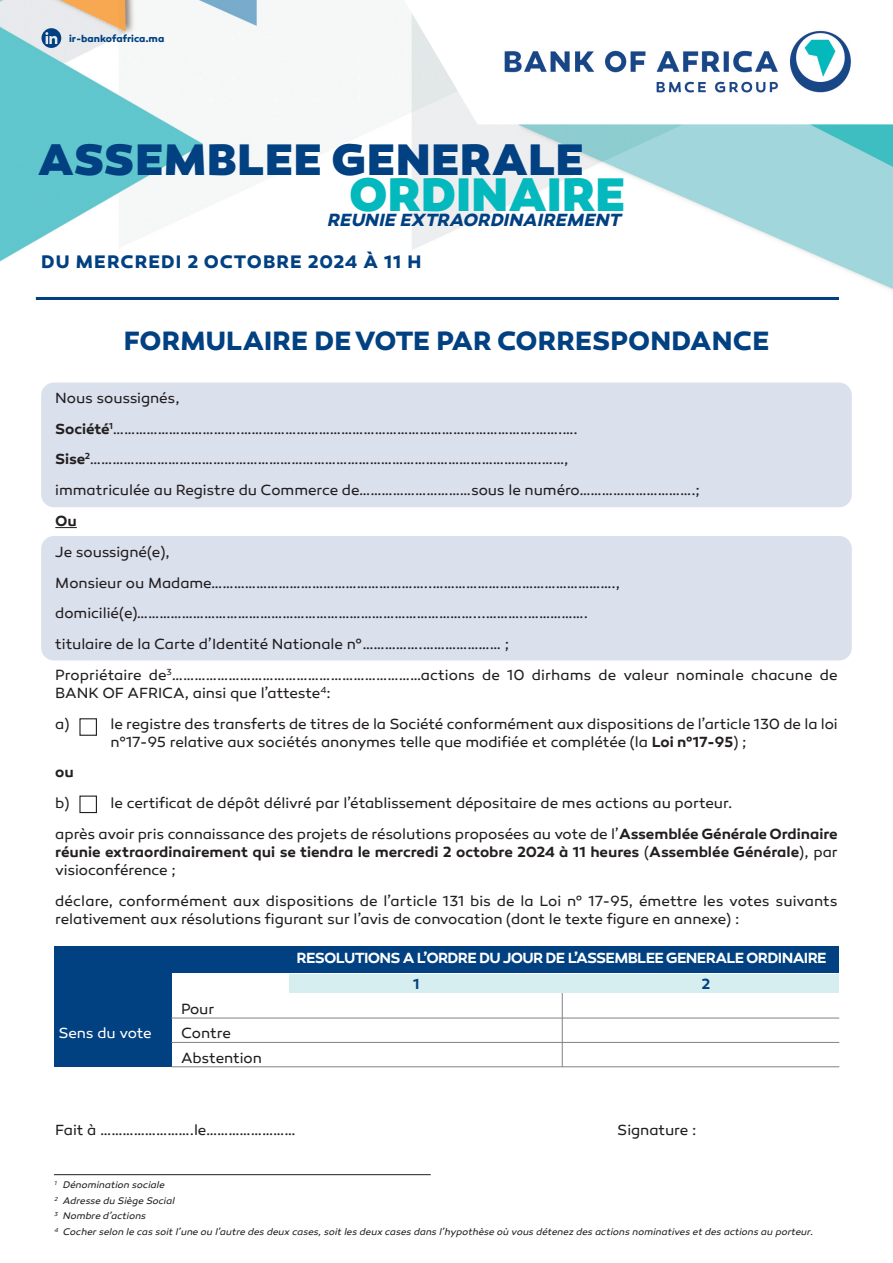
<style>
.page{position:relative;width:893px;height:1263px;background:#fff}
.page>*{position:absolute;margin:0;border:0;box-sizing:border-box;transform-origin:0 0}
.t1{font:800 48px "Canaro";letter-spacing:.01em;color:#03b9bd}
.t2{font:800 45px "Canaro";letter-spacing:.02em;color:#014081}
.t3{font:700 27px "Canaro";letter-spacing:.005em;color:#014081}
.t4{font:700 18.45px "Canaro";letter-spacing:.055em;color:#014081}
.t5{font:italic 700 18px "Canaro";letter-spacing:.01em;color:#014081}
.t6{font:15px/30.8px "Canaro";letter-spacing:-.005em;color:#231f20}
.t7{font:600 15px/18px "Canaro";color:#231f20}
.t8{font:600 15px "Canaro";letter-spacing:-.045em;color:#fff}
.t9{font:15px "Canaro";letter-spacing:-.015em;color:#fff}
.t10{font:600 15px "Canaro";color:#014081}
.t11{font:700 10.05px "Canaro";color:#014081}
.t12{font:italic 9.75px/15.6px "Canaro";color:#231f20}
.s1{font-weight:600}
.s2{font-weight:400}
</style>
<div class="page">
<img style="left:0;top:0;width:893px;height:1176px">
<svg style="left:404px;top:0;width:489px;height:124px"></svg>
<img style="left:498px;top:26px;width:356px;height:79px">
<svg style="left:42px;top:28px;width:19px;height:20px"></svg>
<hr style="left:36px;top:297px;width:803px;height:3px;background:#014081">
<div style="left:41px;top:382px;width:811px;height:125px;background:#dbe0ed;border-radius:13px"></div>
<div style="left:41px;top:536px;width:811px;height:124px;background:#dbe0ed;border-radius:13px"></div>
<svg style="left:55px;top:527px;width:22px;height:1px"></svg>
<hr style="left:54px;top:1174px;width:377px;height:1px;background:#231f20">
<div style="left:54px;top:941px;width:788px;height:165px;background:#fff"></div>
<div style="left:54px;top:946px;width:785px;height:27px;background:#014081"></div>
<div style="left:54px;top:959px;width:117px;height:108px;background:#014081"></div>
<div style="left:290px;top:974px;width:549px;height:19px;background:#d6eeef"></div>
<hr style="left:171px;top:1018px;width:668px;height:1px;background:#808285">
<hr style="left:171px;top:1042px;width:668px;height:1px;background:#808285">
<hr style="left:171px;top:1066px;width:668px;height:1px;background:#808285">
<div style="left:79px;top:718px;width:18px;height:18px;border:1px solid #231f20"></div>
<div style="left:79px;top:795px;width:18px;height:18px;border:1px solid #231f20"></div>
<hr style="left:562px;top:993px;width:1px;height:74px;background:#808285">
<p class="t11" style="left:69px;top:35px;width:97px">ir-bankofafrica.ma</p>
<h2 class="t2" style="left:38px;top:144px;width:547px">ASSEMBLEE GENERALE</h2>
<h1 class="t1" style="left:349px;top:178px;width:278px">ORDINAIRE</h1>
<p class="t5" style="left:327px;top:214px;width:299px">REUNIE EXTRAORDINAIREMENT</p>
<p class="t4" style="left:41px;top:255px;width:382px">DU MERCREDI 2 OCTOBRE 2024 À 11 H</p>
<h3 class="t3" style="left:124px;top:332px;width:647px">FORMULAIRE DEVOTE PAR CORRESPONDANCE</h3>
<p class="t6" style="left:55px;top:384px;width:646px">Nous soussignés, <span class="s1">Société</span><sup>1</sup>…………………………….…………………………………………………………………….…….….<br><span class="s1">Sise</span><sup>2</sup>………………………………………………………………………………………………………….……,<br>immatriculée au Registre du Commerce de…………………………sous le numéro………………………….;</p>
<p class="t7" style="left:55px;top:514px;width:23px">Ou</p>
<p class="t6" style="left:55px;top:538px;width:784px">Je soussigné(e),<br>Monsieur ou Madame…………………………………………………..…………………………………………., domicilié(e)………………………………………………………………………………...………..…………….<br>titulaire de la Carte d’Identité Nationale n°…………….………………… ;<br>Propriétaire de<sup>3</sup>…………………………………………………………actions de 10 dirhams de valeur nominale chacune de</p>
<p class="t6" style="left:55px;top:679px;width:277px">BANK OF AFRICA, ainsi que l’atteste<sup>4</sup>: a)</p>
<p class="t6" style="left:111px;top:716px;width:729px;line-height:18px">le registre des transferts de titres de la Société conformément aux dispositions de l’article 130 de la loi n°17-95 relative aux sociétés anonymes telle que modifiée et complétée (la <span class="s1">Loi n°17-95</span>) ;</p>
<p class="t7" style="left:55px;top:765px;width:20px">ou</p>
<p class="t6" style="left:55px;top:789px;width:16px">b)</p>
<p class="t6" style="left:55px;top:789px;width:784px;text-indent:55px">le certificat de dépôt délivré par l’établissement dépositaire de mes actions au porteur.<br>après avoir pris connaissance des projets de résolutions proposées au vote de l’<span class="s1">Assemblée Générale Ordinaire</span></p>
<p class="t7" style="left:55px;top:844px;width:784px">réunie extraordinairement qui se tiendra le mercredi 2 octobre 2024 à 11 heures <span class="s2">(</span>Assemblée Générale<span class="s2">), par visioconférence ;</span></p>
<p class="t6" style="left:55px;top:893px;width:784px;line-height:18px">déclare, conformément aux dispositions de l’article 131 bis de la Loi n° 17-95, émettre les votes suivants relativement aux résolutions figurant sur l’avis de convocation (dont le texte figure en annexe) :</p>
<p class="t6" style="left:181px;top:995px;width:35px">Pour</p>
<p class="t9" style="left:59px;top:1028px;width:95px">Sens du vote</p>
<p class="t6" style="left:181px;top:1022px;width:82px;line-height:24.5px">Contre<br>Abstention</p>
<p class="t8" style="left:297px;top:953px;width:532px">RESOLUTIONS A L’ORDRE DU JOUR DE L’ASSEMBLEE GENERALE ORDINAIRE</p>
<p class="t10" style="left:413px;top:979px;width:8px">1</p>
<p class="t10" style="left:702px;top:979px;width:10px">2</p>
<p class="t6" style="left:55px;top:1116px;width:242px">Fait à …………………….le……………………</p>
<p class="t6" style="left:617px;top:1116px;width:81px">Signature :</p>
<p class="t12" style="left:54px;top:1178px;width:762px"><sup>1</sup> Dénomination sociale<br><sup>2</sup> Adresse du Siège Social<br><sup>3</sup> Nombre d’actions<br><sup>4</sup> Cocher selon le cas soit l’une ou l’autre des deux cases, soit les deux cases dans l’hypothèse où vous détenez des actions nominatives et des actions au porteur.</p>
</div>
